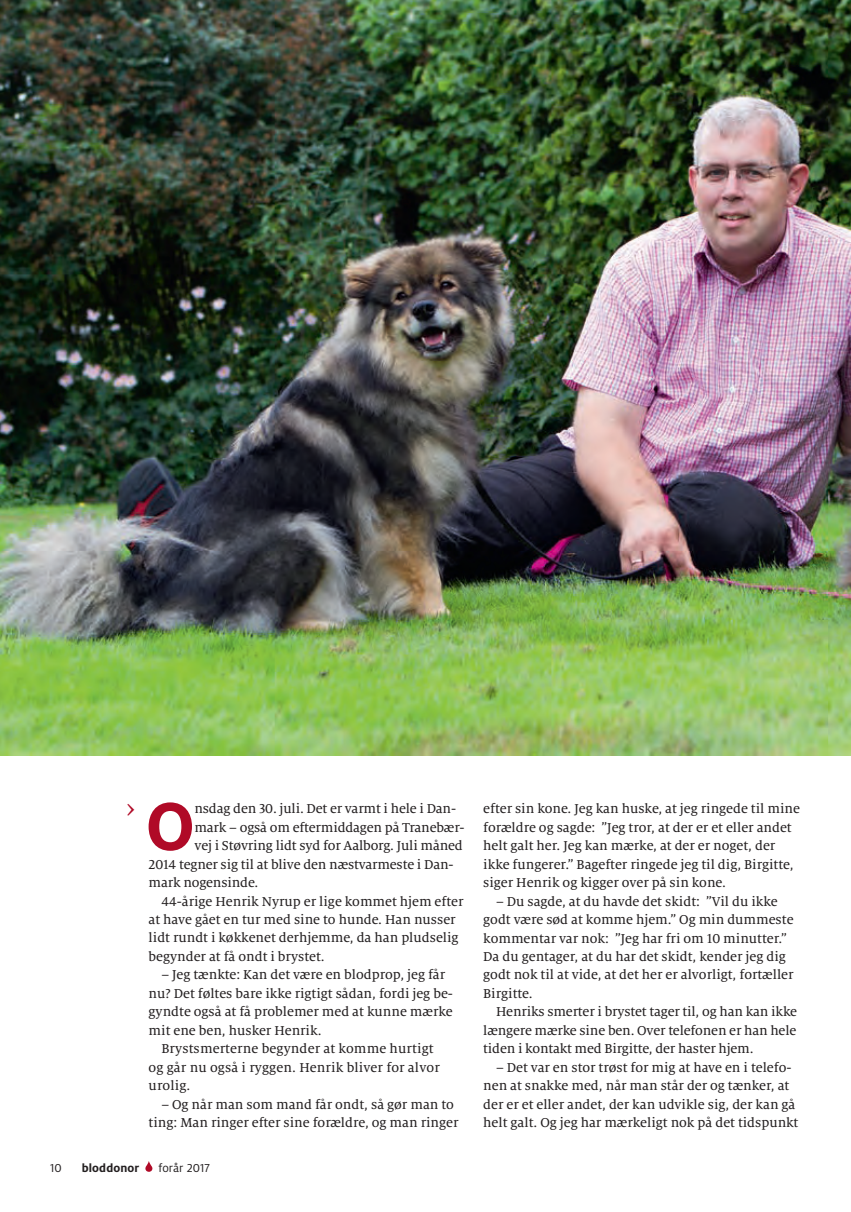
<style>
.page{position:relative;width:851px;height:1212px;background:#fff}
.page>*{position:absolute;margin:0;border:0;box-sizing:border-box;transform-origin:0 0}
.t1{font:700 75.75px "Milo OT";color:#b00a27}
.t2{font:29.55px "Milo Serif OT Text";color:#b00a27}
.t3{font:14.25px/18.5px "Milo Serif OT Text";color:#231f20}
.t4{font:12.75px "Milo OT";letter-spacing:.005em;color:#231f20}
.t5{font:700 12.75px "Milo OT";color:#231f20}
</style>
<div class="page">
<svg style="left:145px;top:1161px;width:7px;height:11px"></svg>
<img style="left:0;top:0;width:850px;height:756px">
<h2 class="t2" style="left:126px;top:794px;width:11px">›</h2>
<h1 class="t1" style="left:145px;top:783px;width:45px">O</h1>
<p class="t3" style="left:194px;top:800px;width:263px">nsdag den 30. juli. Det er varmt i hele i Dan-</p>
<p class="t3" style="left:194px;top:818px;width:272px">mark – også om eftermiddagen på Tranebær-</p>
<p class="t3" style="left:194px;top:837px;width:270px">vej i Støvring lidt syd for Aalborg. Juli måned</p>
<p class="t3" style="left:149px;top:855px;width:306px">2014 tegner sig til at blive den næstvarmeste i Dan-</p>
<p class="t3" style="left:149px;top:874px;width:111px">mark nogensinde.</p>
<p class="t3" style="left:161px;top:892px;width:303px">44-årige Henrik Nyrup er lige kommet hjem efter</p>
<p class="t3" style="left:149px;top:910px;width:308px">at have gået en tur med sine to hunde. Han nusser</p>
<p class="t3" style="left:149px;top:929px;width:311px">lidt rundt i køkkenet derhjemme, da han pludselig</p>
<p class="t3" style="left:149px;top:947px;width:177px">begynder at få ondt i brystet.</p>
<p class="t3" style="left:149px;top:966px;width:306px;text-indent:13px">– Jeg tænkte: Kan det være en blodprop, jeg får nu? Det føltes bare ikke rigtigt sådan, fordi jeg be&shy;gyndte også at få problemer med at kunne mærke mit ene ben, husker Henrik.</p>
<p class="t3" style="left:149px;top:1040px;width:292px;text-indent:13px">Brystsmerterne begynder at komme hurtigt og går nu også i ryggen. Henrik bliver for alvor urolig.</p>
<p class="t3" style="left:149px;top:1095px;width:311px;text-align:center">– Og når man som mand får ondt, så gør man to ting: Man ringer efter sine forældre, og man ringer</p>
<p class="t4" style="left:50px;top:1161px;width:13px">10</p>
<p class="t5" style="left:82px;top:1160px;width:59px">bloddonor</p>
<p class="t4" style="left:158px;top:1161px;width:53px">forår 2017</p>
<p class="t3" style="left:483px;top:800px;width:318px">efter sin kone. Jeg kan huske, at jeg ringede til mine forældre og sagde: ”Jeg tror, at der er et eller andet helt galt her. Jeg kan mærke, at der er noget, der ikke fungerer.” Bagefter ringede jeg til dig, Birgitte, siger Henrik og kigger over på sin kone.</p>
<p class="t3" style="left:483px;top:892px;width:312px;text-indent:13px">– Du sagde, at du havde det skidt: ”Vil du ikke godt være sød at komme hjem.” Og min dummeste kommentar var nok: ”Jeg har fri om 10 minutter.” Da du gentager, at du har det skidt, kender jeg dig godt nok til at vide, at det her er alvorligt, fortæller Birgitte.</p>
<p class="t3" style="left:483px;top:1003px;width:315px;text-align:justify;text-indent:13px">Henriks smerter i brystet tager til, og han kan ikke længere mærke sine ben. Over telefonen er han hele tiden i kontakt med Birgitte, der haster hjem.</p>
<p class="t3" style="left:483px;top:1058px;width:316px;text-indent:13px">– Det var en stor trøst for mig at have en i telefo&shy;nen at snakke med, når man står der og tænker, at der er et eller andet, der kan udvikle sig, der kan gå helt galt. Og jeg har mærkeligt nok på det tidspunkt</p>
</div>
